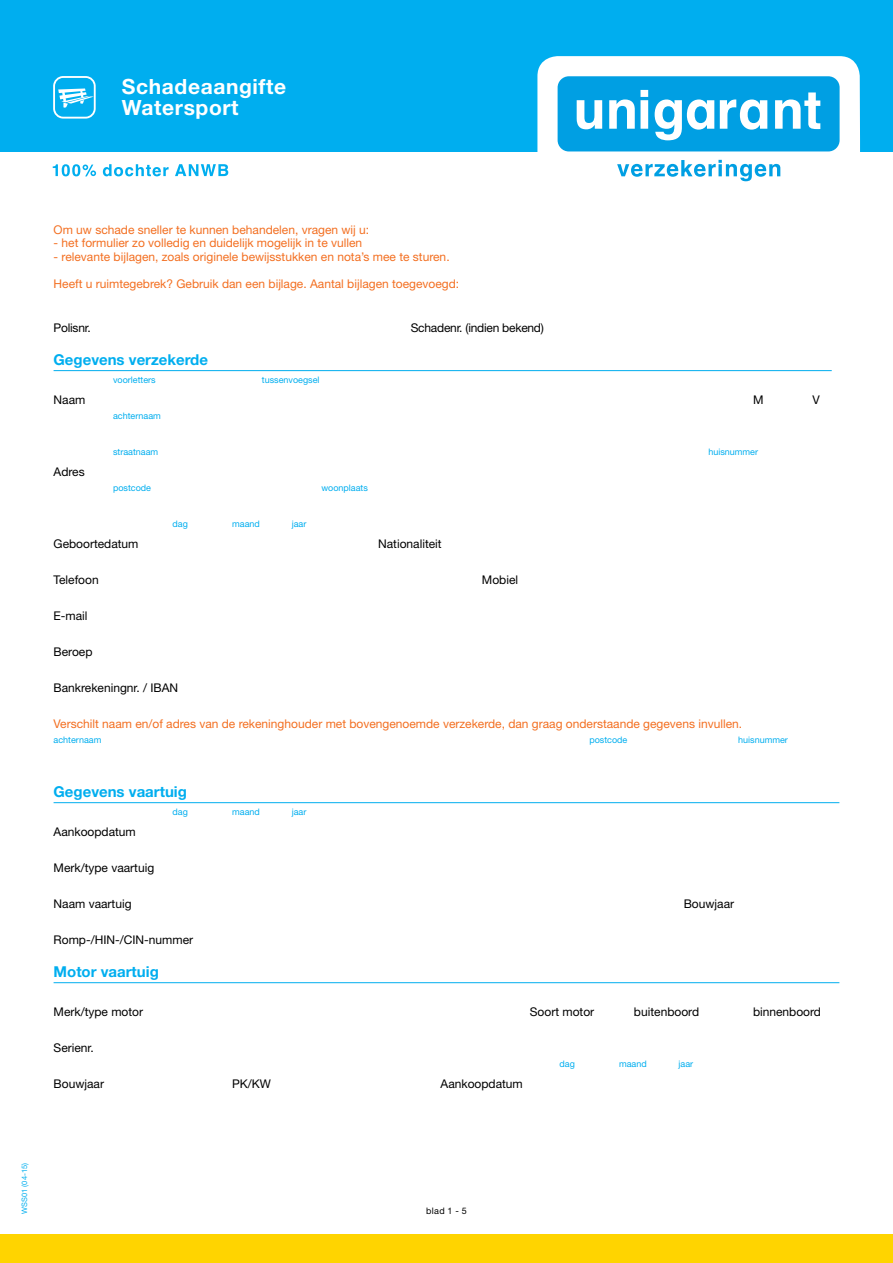
<style>
.page{position:relative;width:893px;height:1263px;background:#fff}
.page>*{position:absolute;margin:0;border:0;box-sizing:border-box;transform-origin:0 0}
.t1{font:700 21px/21px "Helvetica Neue LT";letter-spacing:.03em;color:#fff}
.t2{font:700 15px "Helvetica Neue LT";color:#00aeef}
.t3{font:12px "Helvetica Neue LT";color:#f36f21}
.t4{font:12px "Helvetica Neue LT";color:#000}
.t5{font:12px "Helvetica Neue LT";letter-spacing:-.02em;color:#000}
.t6{font:9px "Helvetica Neue LT";color:#00aeef}
.t7{font:9px "Helvetica Neue LT";color:#000}
.t8{font:7.5px "Helvetica Neue LT";letter-spacing:.01em;color:#00aeef}
</style>
<div class="page">
<div style="left:0;top:1234px;width:893px;height:29px;background:#ffd400"></div>
<hr style="left:54px;top:370px;width:778px;height:1px;background:#00aeef">
<hr style="left:54px;top:802px;width:785px;height:1px;background:#00aeef">
<hr style="left:54px;top:982px;width:785px;height:1px;background:#00aeef">
<div style="left:0;top:0;width:893px;height:152px;background:#00aeef"></div>
<div style="left:537px;top:56px;width:323px;height:126px;background:#fff"></div>
<div style="left:558px;top:76px;width:282px;height:75px;background:#009fe3;border-radius:11px"></div>
<svg style="left:617px;top:160px;width:163px;height:21px"></svg>
<svg style="left:577px;top:100px;width:25px;height:29px"></svg>
<svg style="left:609px;top:90px;width:39px;height:39px"></svg>
<svg style="left:655px;top:99px;width:59px;height:41px"></svg>
<svg style="left:720px;top:99px;width:47px;height:31px"></svg>
<svg style="left:775px;top:92px;width:45px;height:37px"></svg>
<svg style="left:53px;top:164px;width:175px;height:12px"></svg>
<svg style="left:53px;top:76px;width:43px;height:43px"></svg>
<h1 class="t1" style="left:122px;top:75px;width:166px">Schadeaangifte<br>Watersport</h1>
<p class="t3" style="left:54px;top:222px;width:317px">Om uw schade sneller te kunnen behandelen, vragen wij u:</p>
<p class="t3" style="left:54px;top:236px;width:310px">- het formulier zo volledig en duidelijk mogelijk in te vullen</p>
<p class="t3" style="left:54px;top:249px;width:398px">- relevante bijlagen, zoals originele bewijsstukken en nota’s mee te sturen.</p>
<p class="t3" style="left:54px;top:276px;width:407px">Heeft u ruimtegebrek? Gebruik dan een bijlage. Aantal bijlagen toegevoegd:</p>
<p class="t5" style="left:54px;top:321px;width:39px">Polisnr.</p>
<p class="t5" style="left:411px;top:321px;width:135px">Schadenr. (indien bekend)</p>
<p class="t2" style="left:54px;top:350px;width:156px">Gegevens verzekerde</p>
<p class="t6" style="left:113px;top:375px;width:44px">voorletters</p>
<p class="t6" style="left:262px;top:375px;width:59px">tussenvoegsel</p>
<p class="t4" style="left:54px;top:393px;width:33px">Naam</p>
<p class="t4" style="left:753px;top:393px;width:12px">M</p>
<p class="t4" style="left:813px;top:393px;width:9px">V</p>
<p class="t6" style="left:113px;top:411px;width:49px">achternaam</p>
<p class="t6" style="left:113px;top:447px;width:47px">straatnaam</p>
<p class="t6" style="left:708px;top:447px;width:51px">huisnummer</p>
<p class="t4" style="left:54px;top:465px;width:33px">Adres</p>
<p class="t6" style="left:113px;top:483px;width:40px">postcode</p>
<p class="t6" style="left:321px;top:483px;width:48px">woonplaats</p>
<p class="t6" style="left:173px;top:519px;width:17px">dag</p>
<p class="t6" style="left:232px;top:519px;width:29px">maand</p>
<p class="t6" style="left:292px;top:519px;width:16px">jaar</p>
<p class="t4" style="left:54px;top:537px;width:86px">Geboortedatum</p>
<p class="t4" style="left:378px;top:537px;width:65px">Nationaliteit</p>
<p class="t4" style="left:54px;top:573px;width:47px">Telefoon</p>
<p class="t4" style="left:482px;top:573px;width:38px">Mobiel</p>
<p class="t4" style="left:54px;top:609px;width:36px">E-mail</p>
<p class="t4" style="left:54px;top:645px;width:40px">Beroep</p>
<p class="t4" style="left:54px;top:681px;width:126px">Bankrekeningnr. / IBAN</p>
<p class="t3" style="left:54px;top:717px;width:690px">Verschilt naam en/of adres van de rekeninghouder met bovengenoemde verzekerde, dan graag onderstaande gegevens invullen.</p>
<p class="t6" style="left:54px;top:735px;width:49px">achternaam</p>
<p class="t6" style="left:589px;top:735px;width:40px">postcode</p>
<p class="t6" style="left:738px;top:735px;width:51px">huisnummer</p>
<p class="t2" style="left:54px;top:782px;width:135px">Gegevens vaartuig</p>
<p class="t6" style="left:173px;top:807px;width:17px">dag</p>
<p class="t6" style="left:232px;top:807px;width:29px">maand</p>
<p class="t6" style="left:292px;top:807px;width:16px">jaar</p>
<p class="t4" style="left:54px;top:825px;width:84px">Aankoopdatum</p>
<p class="t4" style="left:54px;top:861px;width:102px">Merk/type vaartuig</p>
<p class="t4" style="left:54px;top:897px;width:80px">Naam vaartuig</p>
<p class="t4" style="left:684px;top:897px;width:52px">Bouwjaar</p>
<p class="t4" style="left:54px;top:933px;width:141px">Romp-/HIN-/CIN-nummer</p>
<p class="t2" style="left:54px;top:962px;width:107px">Motor vaartuig</p>
<p class="t4" style="left:54px;top:1005px;width:91px">Merk/type motor</p>
<p class="t4" style="left:530px;top:1005px;width:66px">Soort motor</p>
<p class="t4" style="left:634px;top:1005px;width:67px">buitenboord</p>
<p class="t4" style="left:753px;top:1005px;width:70px">binnenboord</p>
<p class="t4" style="left:54px;top:1041px;width:42px">Serienr.</p>
<p class="t6" style="left:560px;top:1059px;width:17px">dag</p>
<p class="t6" style="left:619px;top:1059px;width:29px">maand</p>
<p class="t6" style="left:679px;top:1059px;width:16px">jaar</p>
<p class="t4" style="left:54px;top:1077px;width:52px">Bouwjaar</p>
<p class="t4" style="left:232px;top:1077px;width:40px">PK/KW</p>
<p class="t4" style="left:441px;top:1077px;width:84px">Aankoopdatum</p>
<p class="t8" style="left:20px;top:1214px;width:53px;rotate:-90deg">WSS01 (04-15)</p>
<p class="t7" style="left:426px;top:1206px;width:42px">blad 1 - 5</p>
</div>
